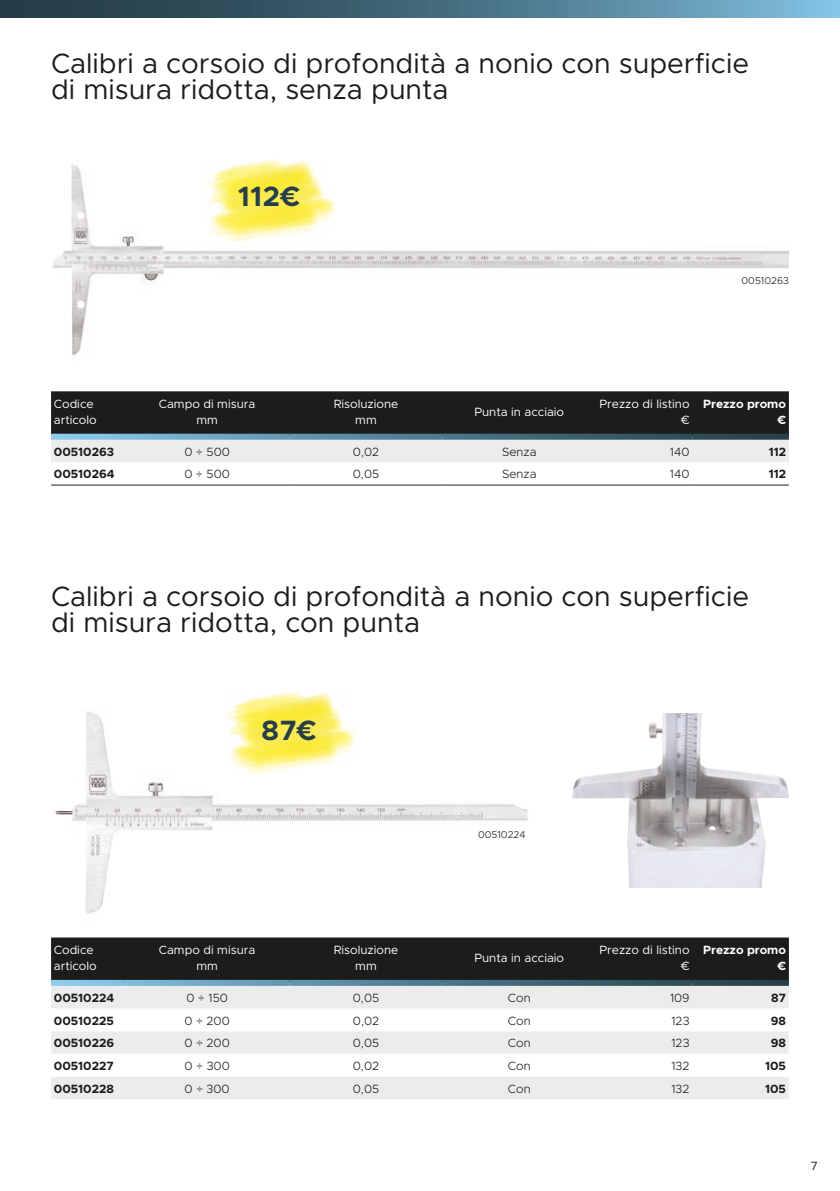
<style>
.page{position:relative;width:840px;height:1191px;background:#fff}
.page>*{position:absolute;margin:0;border:0;box-sizing:border-box;transform-origin:0 0}
.t1{font:28px/26px "Metropolis";color:#1c1c1b}
.t2{font:700 28px "Metropolis";color:#273e48}
.t3{font:12px/16px "Metropolis";color:#fff;text-align:center}
.t4{font:300 12px "Metropolis";color:#1c1c1b}
.t5{font:700 12px "Metropolis";color:#1c1c1b}
.t6{font:700 12px/16px "Metropolis";color:#fff;text-align:right}
.t7{font:12px "Metropolis";color:#1c1c1b}
.t8{font:300 10px "Metropolis";color:#1c1c1b}
</style>
<div class="page">
<img style="left:54px;top:712px;width:474px;height:202px">
<div style="left:51px;top:937px;width:737px;height:43px;background:#1c1c1b"></div>
<div style="left:51px;top:986px;width:737px;height:113px;background:#edeced"></div>
<svg style="left:51px;top:1008px;width:737px;height:68px"></svg>
<div style="left:51px;top:980px;width:74px;height:6px;background:#85c7ea"></div>
<svg style="left:125px;top:980px;width:164px;height:6px"></svg>
<svg style="left:289px;top:980px;width:153px;height:6px"></svg>
<svg style="left:442px;top:980px;width:153px;height:6px"></svg>
<div style="left:595px;top:980px;width:97px;height:6px;background:#335361"></div>
<div style="left:692px;top:980px;width:96px;height:6px;background:#2b4451"></div>
<img style="left:223px;top:691px;width:132px;height:83px">
<img style="left:572px;top:713px;width:216px;height:175px">
<img style="left:52px;top:164px;width:736px;height:192px">
<svg style="left:51px;top:391px;width:737px;height:71px;background:#646463"></svg>
<div style="left:51px;top:434px;width:74px;height:6px;background:#85c7ea"></div>
<svg style="left:125px;top:434px;width:164px;height:6px"></svg>
<svg style="left:289px;top:434px;width:153px;height:6px"></svg>
<svg style="left:442px;top:434px;width:153px;height:6px"></svg>
<div style="left:595px;top:434px;width:97px;height:6px;background:#335361"></div>
<div style="left:692px;top:434px;width:96px;height:6px;background:#2b4451"></div>
<hr style="left:51px;top:484px;width:74px;height:1px;background:#1c1c1b">
<hr style="left:125px;top:484px;width:164px;height:1px;background:#1c1c1b">
<hr style="left:289px;top:484px;width:153px;height:1px;background:#1c1c1b">
<hr style="left:442px;top:484px;width:153px;height:1px;background:#1c1c1b">
<hr style="left:595px;top:484px;width:97px;height:1px;background:#1c1c1b">
<hr style="left:692px;top:484px;width:96px;height:1px;background:#1c1c1b">
<img style="left:203px;top:159px;width:132px;height:83px">
<svg style="left:0;top:0;width:839px;height:17px;background:#487083"></svg>
<h1 class="t1" style="left:51px;top:51px;width:699px">Calibri a corsoio di profondità a nonio con superficie di misura ridotta, senza punta</h1>
<h1 class="t2" style="left:238px;top:178px;width:63px">112€</h1>
<p class="t8" style="left:741px;top:274px;width:49px">00510263</p>
<p class="t3" style="left:54px;top:396px;width:44px;text-align:left">Codice articolo</p>
<p class="t3" style="left:159px;top:396px;width:98px">Campo di misura mm</p>
<p class="t3" style="left:333px;top:396px;width:66px">Risoluzione mm</p>
<p class="t3" style="left:474px;top:404px;width:91px">Punta in acciaio</p>
<p class="t3" style="left:599px;top:396px;width:91px;text-align:right">Prezzo di listino €</p>
<p class="t6" style="left:703px;top:396px;width:84px">Prezzo promo €</p>
<p class="t5" style="left:54px;top:444px;width:62px">00510263</p>
<p class="t4" style="left:184px;top:444px;width:47px">0 ÷ 500</p>
<p class="t4" style="left:353px;top:444px;width:28px">0,02</p>
<p class="t4" style="left:502px;top:444px;width:36px">Senza</p>
<p class="t4" style="left:669px;top:444px;width:21px">140</p>
<p class="t5" style="left:768px;top:444px;width:19px">112</p>
<p class="t5" style="left:54px;top:467px;width:62px">00510264</p>
<p class="t4" style="left:184px;top:467px;width:47px">0 ÷ 500</p>
<p class="t4" style="left:352px;top:467px;width:28px">0,05</p>
<p class="t4" style="left:502px;top:467px;width:36px">Senza</p>
<p class="t4" style="left:669px;top:467px;width:21px">140</p>
<p class="t5" style="left:768px;top:467px;width:19px">112</p>
<h1 class="t1" style="left:51px;top:584px;width:699px">Calibri a corsoio di profondità a nonio con superficie di misura ridotta, con punta</h1>
<h1 class="t2" style="left:261px;top:712px;width:57px">87€</h1>
<p class="t8" style="left:477px;top:828px;width:49px">00510224</p>
<p class="t3" style="left:54px;top:942px;width:44px;text-align:left">Codice articolo</p>
<p class="t3" style="left:159px;top:942px;width:98px">Campo di misura mm</p>
<p class="t3" style="left:333px;top:942px;width:66px">Risoluzione mm</p>
<p class="t3" style="left:474px;top:950px;width:91px">Punta in acciaio</p>
<p class="t3" style="left:599px;top:942px;width:91px;text-align:right">Prezzo di listino €</p>
<p class="t6" style="left:703px;top:942px;width:84px">Prezzo promo €</p>
<p class="t5" style="left:54px;top:990px;width:62px">00510224</p>
<p class="t4" style="left:186px;top:990px;width:43px">0 ÷ 150</p>
<p class="t4" style="left:352px;top:990px;width:28px">0,05</p>
<p class="t4" style="left:507px;top:990px;width:24px">Con</p>
<p class="t4" style="left:669px;top:990px;width:21px">109</p>
<p class="t5" style="left:770px;top:990px;width:16px">87</p>
<p class="t5" style="left:54px;top:1013px;width:61px">00510225</p>
<p class="t4" style="left:184px;top:1013px;width:47px">0 ÷ 200</p>
<p class="t4" style="left:353px;top:1013px;width:28px">0,02</p>
<p class="t4" style="left:507px;top:1013px;width:24px">Con</p>
<p class="t4" style="left:671px;top:1013px;width:20px">123</p>
<p class="t5" style="left:770px;top:1013px;width:17px">98</p>
<p class="t5" style="left:54px;top:1035px;width:62px">00510226</p>
<p class="t4" style="left:184px;top:1035px;width:47px">0 ÷ 200</p>
<p class="t4" style="left:352px;top:1035px;width:28px">0,05</p>
<p class="t4" style="left:507px;top:1035px;width:24px">Con</p>
<p class="t4" style="left:671px;top:1035px;width:20px">123</p>
<p class="t5" style="left:770px;top:1035px;width:17px">98</p>
<p class="t5" style="left:54px;top:1058px;width:61px">00510227</p>
<p class="t4" style="left:184px;top:1058px;width:47px">0 ÷ 300</p>
<p class="t4" style="left:352px;top:1058px;width:28px">0,02</p>
<p class="t4" style="left:507px;top:1058px;width:24px">Con</p>
<p class="t4" style="left:671px;top:1058px;width:20px">132</p>
<p class="t5" style="left:764px;top:1058px;width:22px">105</p>
<p class="t5" style="left:54px;top:1081px;width:61px">00510228</p>
<p class="t4" style="left:184px;top:1081px;width:47px">0 ÷ 300</p>
<p class="t4" style="left:352px;top:1081px;width:28px">0,05</p>
<p class="t4" style="left:507px;top:1081px;width:24px">Con</p>
<p class="t4" style="left:671px;top:1081px;width:20px">132</p>
<p class="t5" style="left:764px;top:1081px;width:22px">105</p>
<p class="t7" style="left:810px;top:1158px;width:9px">7</p>
</div>
